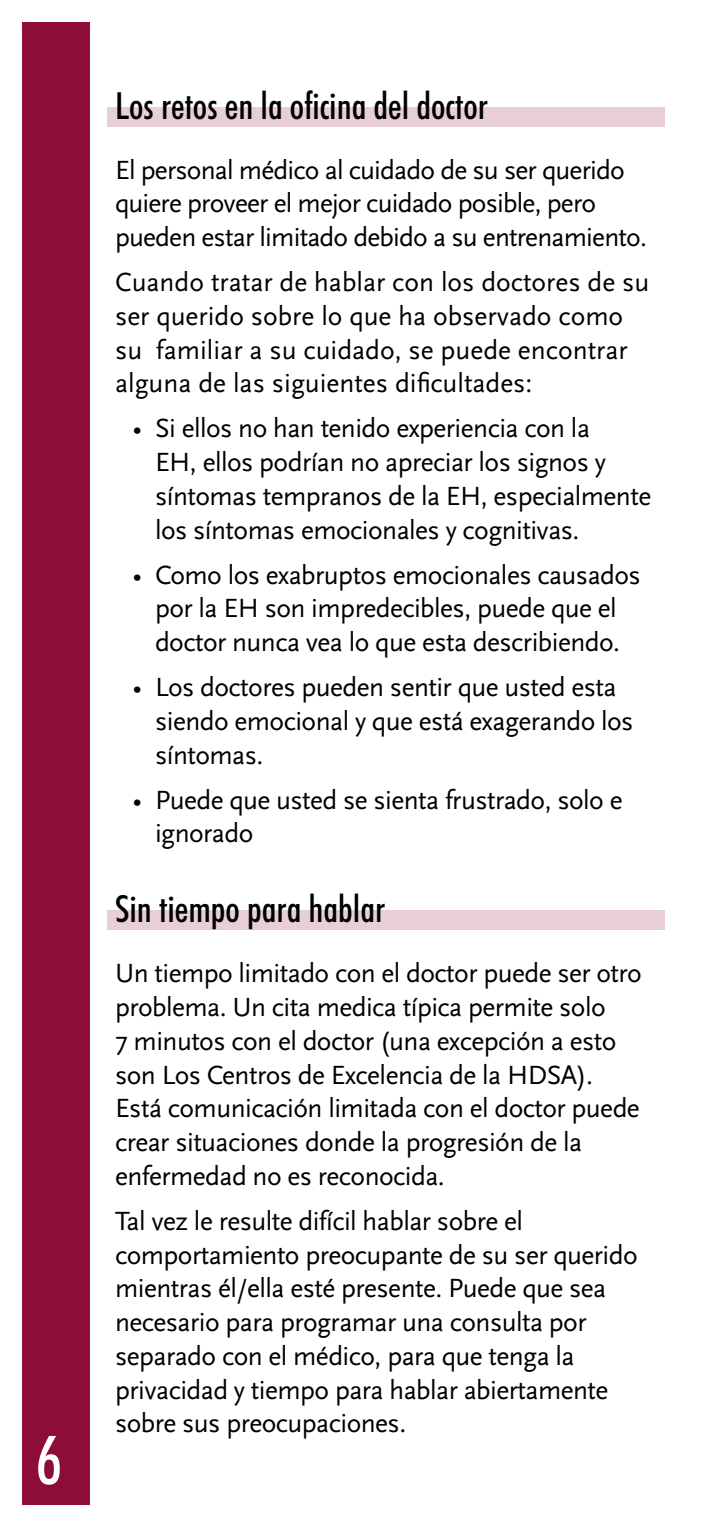
<style>
.page{position:relative;width:720px;height:1530px;background:#fff}
.page>*{position:absolute;margin:0;border:0;box-sizing:border-box;transform-origin:0 0}
.t1{font:500 condensed 67.5px "Futura BT";color:#fff}
.t2{font:500 condensed 37.5px "Futura BT";color:#000}
.t3{font:27.5px/33.8px "Scala Sans";letter-spacing:-.02em;color:#000}
.t4{font:27.5px/33.8px "Scala Sans";color:#000}
.s1{font-family:"Scala Sans LF"}
</style>
<div class="page">
<div style="left:108px;top:108px;width:558px;height:20px;background:#e8ced8"></div>
<div style="left:108px;top:910px;width:558px;height:20px;background:#e8ced8"></div>
<div style="left:22px;top:22px;width:68px;height:1483px;background:#8e0c3a"></div>
<h1 class="t1" style="left:36px;top:1419px;width:27px">6</h1>
<h2 class="t2" style="left:115px;top:83px;width:374px">Los retos en la oficina del doctor</h2>
<p class="t3" style="left:115px;top:153px;width:533px">El personal médico al cuidado de su ser querido quiere proveer el mejor cuidado posible, pero pueden estar limitado debido a su entrenamiento.</p>
<p class="t4" style="left:115px;top:265px;width:536px">Cuando tratar de hablar con los doctores de su ser querido sobre lo que ha observado como su familiar a su cuidado, se puede encontrar alguna de las siguientes dificultades:</p>
<p class="t3" style="left:155px;top:412px;width:498px;text-indent:-22px"><span class="s1">•</span> Si ellos no han tenido experiencia con la<br>EH, ellos podrían no apreciar los signos y síntomas tempranos de la EH, especialmente los síntomas emocionales y cognitivas.</p>
<p class="t3" style="left:133px;top:558px;width:510px;text-align:center"><span class="s1">•</span> Como los exabruptos emocionales causados por la EH son impredecibles, puede que el doctor nunca vea lo que esta describiendo.</p>
<p class="t3" style="left:155px;top:670px;width:480px;text-indent:-22px"><span class="s1">•</span> Los doctores pueden sentir que usted esta siendo emocional y que está exagerando los síntomas.</p>
<p class="t3" style="left:155px;top:783px;width:469px;text-indent:-22px"><span class="s1">•</span> Puede que usted se sienta frustrado, solo e ignorado</p>
<h2 class="t2" style="left:115px;top:886px;width:272px">Sin tiempo para hablar</h2>
<p class="t3" style="left:115px;top:957px;width:528px">Un tiempo limitado con el doctor puede ser otro problema. Un cita medica típica permite solo<br>7 minutos con el doctor (una excepción a esto son Los Centros de Excelencia de la HDSA).<br>Está comunicación limitada con el doctor puede crear situaciones donde la progresión de la enfermedad no es reconocida.</p>
<p class="t3" style="left:115px;top:1204px;width:524px">Tal vez le resulte difícil hablar sobre el comportamiento preocupante de su ser querido mientras él/ella esté presente. Puede que sea necesario para programar una consulta por separado con el médico, para que tenga la privacidad y tiempo para hablar abiertamente sobre sus preocupaciones.</p>
</div>
